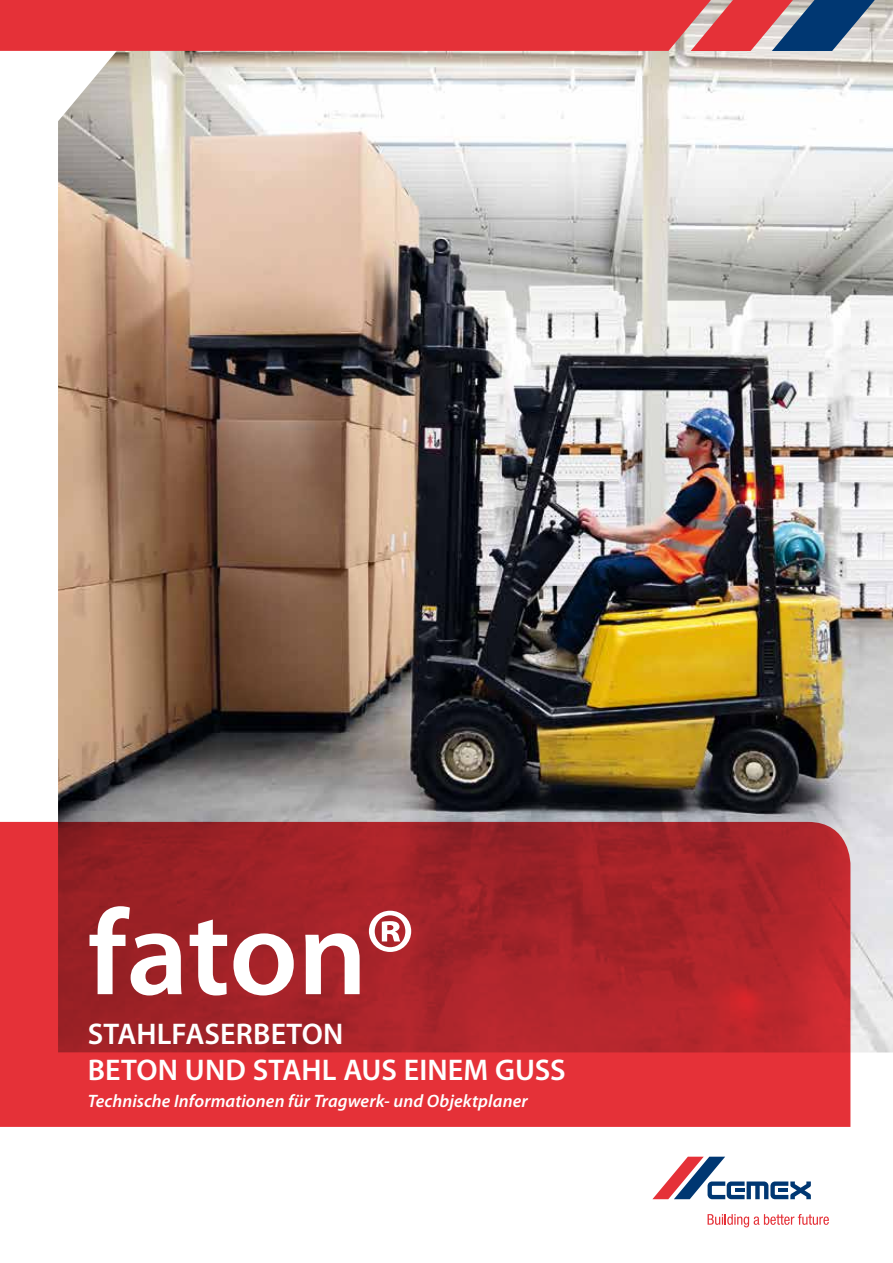
<style>
.page{position:relative;width:893px;height:1263px;background:#fff}
.page>*{position:absolute;margin:0;border:0;box-sizing:border-box;transform-origin:0 0}
.t1{font:600 121.95px "Myriad Pro";letter-spacing:-.005em;color:#fff}
.t2{font:600 30px/36px "Myriad Pro";letter-spacing:.005em;color:#fff}
.t3{font:italic 600 18px "Myriad Pro";letter-spacing:.005em;color:#fff}
</style>
<div class="page">
<img style="left:58px;top:0;width:835px;height:1052px">
<svg style="left:0;top:822px;width:850px;height:305px;background:#b8272d"></svg>
<svg style="left:0;top:0;width:888px;height:51px;background:#d43f49"></svg>
<svg style="left:708px;top:1214px;width:121px;height:13px"></svg>
<svg style="left:652px;top:1157px;width:159px;height:42px"></svg>
<h1 class="t1" style="left:88px;top:876px;width:331px">faton®</h1>
<h2 class="t2" style="left:88px;top:1015px;width:479px">STAHLFASERBETON<br>BETON UND STAHL AUS EINEM GUSS</h2>
<p class="t3" style="left:88px;top:1089px;width:441px">Technische Informationen für Tragwerk- und Objektplaner</p>
</div>
